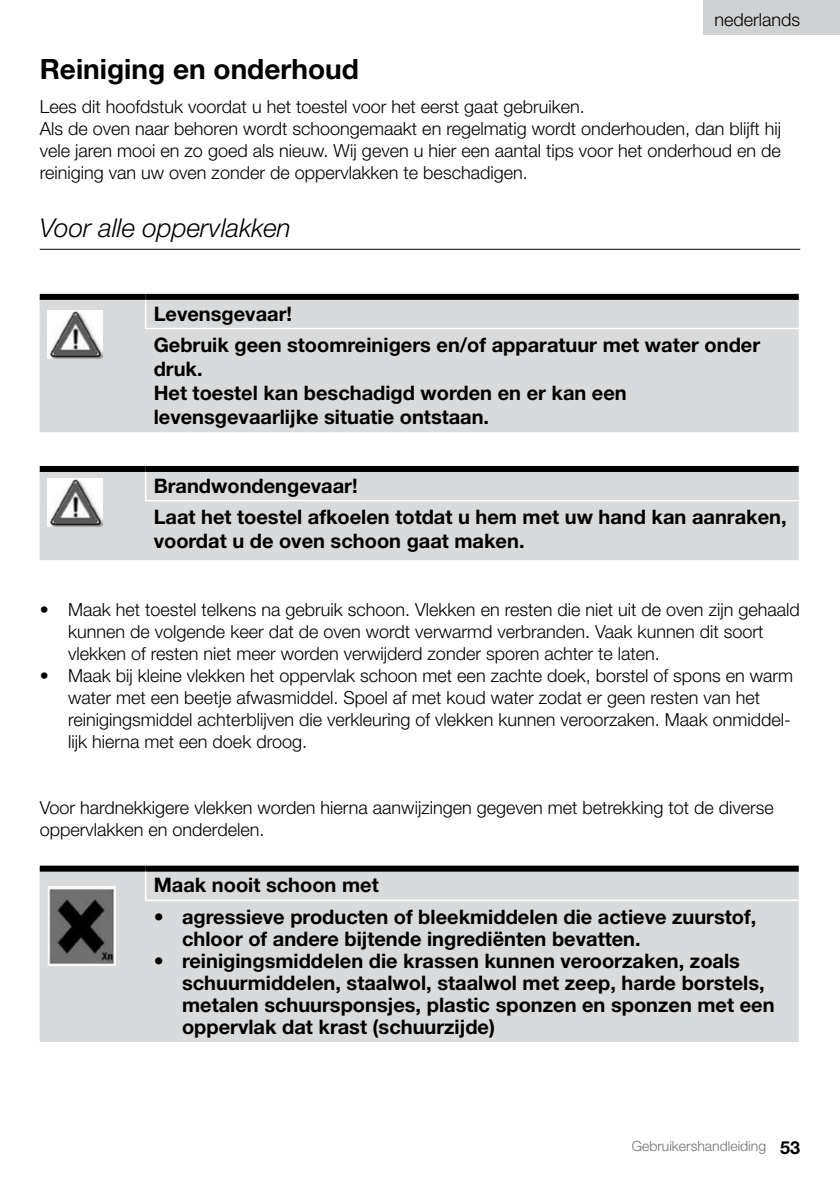
<style>
.page{position:relative;width:840px;height:1191px;background:#fff}
.page>*{position:absolute;margin:0;border:0;box-sizing:border-box;transform-origin:0 0}
.t1{font:700 28px "Helvetica Neue";color:#000}
.t2{font:italic 300 26px "Helvetica Neue";color:#000}
.t3{font:700 20px/22px "Helvetica Neue";color:#000}
.t4{font:300 18px/22px "Helvetica Neue";color:#000}
.t5{font:300 14px "Helvetica Neue";color:#707172}
.s1{font-weight:700;font-size:18px;color:#000}
</style>
<div class="page">
<div style="left:703px;top:0;width:136px;height:34px;background:#d0d1d2"></div>
<hr style="left:40px;top:249px;width:759px;height:1px;background:#000">
<div style="left:40px;top:300px;width:758px;height:132px;background:#d9dadb"></div>
<div style="left:40px;top:294px;width:106px;height:6px;background:#000"></div>
<div style="left:146px;top:294px;width:652px;height:6px;background:#000"></div>
<svg style="left:145px;top:300px;width:1px;height:28px"></svg>
<hr style="left:145px;top:328px;width:653px;height:1px;background:#fff">
<img style="left:48px;top:310px;width:54px;height:48px">
<div style="left:40px;top:472px;width:758px;height:88px;background:#d9dadb"></div>
<div style="left:40px;top:466px;width:106px;height:6px;background:#000"></div>
<div style="left:146px;top:466px;width:652px;height:6px;background:#000"></div>
<svg style="left:145px;top:472px;width:1px;height:28px"></svg>
<hr style="left:145px;top:500px;width:653px;height:1px;background:#fff">
<img style="left:48px;top:478px;width:54px;height:48px">
<div style="left:40px;top:871px;width:758px;height:171px;background:#d9dadb"></div>
<div style="left:40px;top:865px;width:106px;height:6px;background:#000"></div>
<div style="left:146px;top:865px;width:652px;height:6px;background:#000"></div>
<svg style="left:145px;top:871px;width:1px;height:28px"></svg>
<hr style="left:145px;top:899px;width:653px;height:2px;background:#fff">
<img style="left:47px;top:886px;width:68px;height:79px">
<p class="t4" style="left:714px;top:8px;width:87px">nederlands</p>
<h1 class="t1" style="left:40px;top:51px;width:320px">Reiniging en onderhoud</h1>
<p class="t4" style="left:40px;top:95px;width:742px">Lees dit hoofdstuk voordat u het toestel voor het eerst gaat gebruiken.<br>Als de oven naar behoren wordt schoongemaakt en regelmatig wordt onderhouden, dan blijft hij vele jaren mooi en zo goed als nieuw. Wij geven u hier een aantal tips voor het onderhoud en de reiniging van uw oven zonder de oppervlakken te beschadigen.</p>
<h2 class="t2" style="left:40px;top:213px;width:252px">Voor alle oppervlakken</h2>
<p class="t3" style="left:154px;top:297px;width:607px;line-height:31.6px">Levensgevaar!<br>Gebruik geen stoomreinigers en/of apparatuur met water onder</p>
<p class="t3" style="left:154px;top:356px;width:474px;line-height:24px">druk.<br>Het toestel kan beschadigd worden en er kan een levensgevaarlijke situatie ontstaan.</p>
<p class="t3" style="left:154px;top:469px;width:634px;line-height:31.6px">Brandwondengevaar!<br>Laat het toestel afkoelen totdat u hem met uw hand kan aanraken,</p>
<p class="t3" style="left:154px;top:530px;width:372px">voordat u de oven schoon gaat maken.</p>
<p class="t4" style="left:68px;top:598px;width:732px;text-indent:-28px">• Maak het toestel telkens na gebruik schoon. Vlekken en resten die niet uit de oven zijn gehaald kunnen de volgende keer dat de oven wordt verwarmd verbranden. Vaak kunnen dit soort vlekken of resten niet meer worden verwijderd zonder sporen achter te laten.</p>
<p class="t4" style="left:68px;top:664px;width:726px;text-indent:-28px">• Maak bij kleine vlekken het oppervlak schoon met een zachte doek, borstel of spons en warm water met een beetje afwasmiddel. Spoel af met koud water zodat er geen resten van het reinigingsmiddel achterblijven die verkleuring of vlekken kunnen veroorzaken. Maak onmiddel&shy;lijk hierna met een doek droog.</p>
<p class="t4" style="left:40px;top:796px;width:735px">Voor hardnekkigere vlekken worden hierna aanwijzingen gegeven met betrekking tot de diverse oppervlakken en onderdelen.</p>
<p class="t3" style="left:154px;top:873px;width:226px">Maak nooit schoon met</p>
<p class="t3" style="left:182px;top:905px;width:575px;text-indent:-28px">• agressieve producten of bleekmiddelen die actieve zuurstof, chloor of andere bijtende ingrediënten bevatten.</p>
<p class="t3" style="left:182px;top:949px;width:593px;text-indent:-28px">• reinigingsmiddelen die krassen kunnen veroorzaken, zoals schuurmiddelen, staalwol, staalwol met zeep, harde borstels, metalen schuursponsjes, plastic sponzen en sponzen met een oppervlak dat krast (schuurzijde)</p>
<p class="t5" style="left:631px;top:1137px;width:170px">Gebruikershandleiding <span class="s1">53</span></p>
</div>
